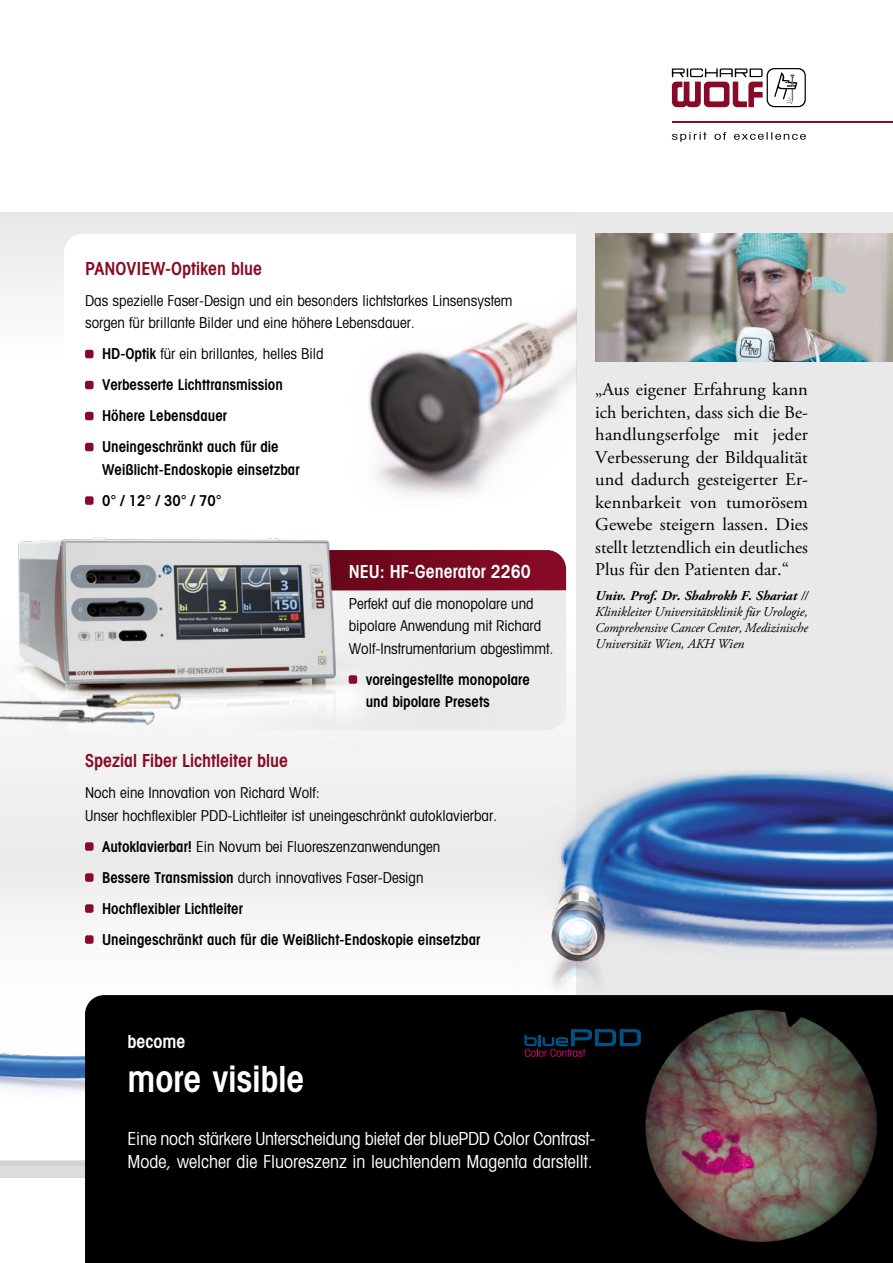
<style>
.page{position:relative;width:893px;height:1263px;background:#fff}
.page>*{position:absolute;margin:0;border:0;box-sizing:border-box;transform-origin:0 0}
.t1{font:600 condensed 36px "Avant Garde";color:#fff}
.t2{font:18px/22.5px "Adobe Garamond Pro";color:#000;text-align:justify}
.t3{font:condensed 18px/22.5px "Avant Garde";letter-spacing:-.015em;color:#fff}
.t4{font:600 condensed 18px "Avant Garde";color:#880a26}
.t5{font:600 condensed 18px "Avant Garde";color:#fff}
.t6{font:600 condensed 15px/31px "Avant Garde";color:#000}
.t7{font:condensed 15px/22.5px "Avant Garde";color:#000}
.t8{font:italic 13.5px/16.2px "Adobe Garamond Pro";letter-spacing:-.005em;color:#000;text-align:justify}
.s1{font-weight:400}
.s2{font-weight:700}
</style>
<div class="page">
<div style="left:0;top:612px;width:893px;height:566px;background:#eee"></div>
<div style="left:0;top:213px;width:893px;height:148px;background:linear-gradient(to bottom,#e8e8e8,#fefefe)"></div>
<svg style="left:64px;top:234px;width:513px;height:179px"></svg>
<div style="left:292px;top:960px;width:208px;height:35px;background:#fcfcfc"></div>
<div style="left:577px;top:213px;width:316px;height:782px;background:#e9e9e9"></div>
<svg style="left:672px;top:132px;width:134px;height:10px"></svg>
<svg style="left:672px;top:68px;width:134px;height:39px"></svg>
<hr style="left:672px;top:121px;width:221px;height:2px;background:#880a26">
<svg style="left:406px;top:550px;width:160px;height:40px;background:#7e0c24"></svg>
<div style="left:406px;top:590px;width:160px;height:22px;background:#ececec"></div>
<div style="left:85px;top:350px;width:9px;height:8px;background:#880a26;border-radius:2px"></div>
<div style="left:85px;top:381px;width:9px;height:8px;background:#880a26;border-radius:2px"></div>
<div style="left:85px;top:412px;width:9px;height:8px;background:#880a26;border-radius:2px"></div>
<img style="left:332px;top:260px;width:245px;height:263px">
<img style="left:595px;top:234px;width:298px;height:127px">
<img style="left:0;top:419px;width:292px;height:759px">
<img style="left:500px;top:770px;width:393px;height:225px">
<div style="left:85px;top:995px;width:808px;height:268px;background:#000"></div>
<img style="left:628px;top:1003px;width:265px;height:253px">
<svg style="left:512px;top:1016px;width:236px;height:54px;background:#191e20"></svg>
<img style="left:0;top:467px;width:406px;height:286px">
<div style="left:85px;top:842px;width:9px;height:9px;background:#880a26;border-radius:2px"></div>
<div style="left:85px;top:873px;width:9px;height:9px;background:#880a26;border-radius:2px"></div>
<div style="left:85px;top:904px;width:9px;height:9px;background:#880a26;border-radius:2px"></div>
<div style="left:85px;top:935px;width:9px;height:9px;background:#880a26;border-radius:2px"></div>
<div style="left:349px;top:675px;width:8px;height:9px;background:#880a26;border-radius:2px"></div>
<img style="left:0;top:689px;width:197px;height:25px">
<img style="left:0;top:703px;width:162px;height:27px">
<p class="t4" style="left:85px;top:257px;width:179px">PANOVIEW-Optiken blue</p>
<p class="t7" style="left:85px;top:289px;width:429px">Das spezielle Faser-Design und ein besonders lichtstarkes Linsensystem sorgen für brillante Bilder und eine höhere Lebensdauer.</p>
<p class="t6" style="left:102px;top:338px;width:223px">HD-Optik <span class="s1">für ein brillantes, helles Bild<br></span>Verbesserte Lichttransmission<br>Höhere Lebensdauer<br>Uneingeschränkt auch für die</p>
<p class="t6" style="left:102px;top:453px;width:199px">Weißlicht-Endoskopie einsetzbar<br>0° / 12° / 30° / 70°</p>
<p class="t5" style="left:349px;top:560px;width:184px">NEU: HF-Generator 2260</p>
<p class="t7" style="left:349px;top:591px;width:206px">Perfekt auf die monopolare und bipolare Anwendung mit Richard<br>Wolf-Instrumentarium abgestimmt.</p>
<p class="t6" style="left:366px;top:668px;width:166px;line-height:22.5px">voreingestellte monopolare und bipolare Presets</p>
<p class="t4" style="left:85px;top:749px;width:204px">Spezial Fiber Lichtleiter blue</p>
<p class="t7" style="left:85px;top:781px;width:414px">Noch eine Innovation von Richard Wolf:<br>Unser hochflexibler PDD-Lichtleiter ist uneingeschränkt autoklavierbar.</p>
<p class="t6" style="left:102px;top:830px;width:380px">Autoklavierbar! <span class="s1">Ein Novum bei Fluoreszenzanwendungen </span>Bessere Transmission <span class="s1">durch innovatives Faser-Design </span>Hochflexibler Lichtleiter<br>Uneingeschränkt auch für die Weißlicht-Endoskopie einsetzbar</p>
<p class="t5" style="left:128px;top:1031px;width:59px">become</p>
<h1 class="t1" style="left:128px;top:1057px;width:178px">more visible</h1>
<p class="t2" style="left:595px;top:379px;width:214px">„Aus eigener Erfahrung kann ich berichten, dass sich die Be&shy;handlungserfolge mit jeder Verbesserung der Bildqualität und dadurch gesteigerter Er&shy;kennbarkeit von tumorösem Gewebe steigern lassen. Dies stellt letztendlich ein deutliches Plus für den Patienten dar.“</p>
<p class="t8" style="left:595px;top:588px;width:214px"><span class="s2">Univ. Prof. Dr. Shahrokh F. Shariat</span> // Klinikleiter Universitätsklinik für Urologie, Comprehensive Cancer Center, Medizinische Universität Wien, AKH Wien</p>
<p class="t3" style="left:128px;top:1127px;width:468px">Eine noch stärkere Unterscheidung bietet der bluePDD Color Contrast-<br>Mode, welcher die Fluoreszenz in leuchtendem Magenta darstellt.</p>
</div>
